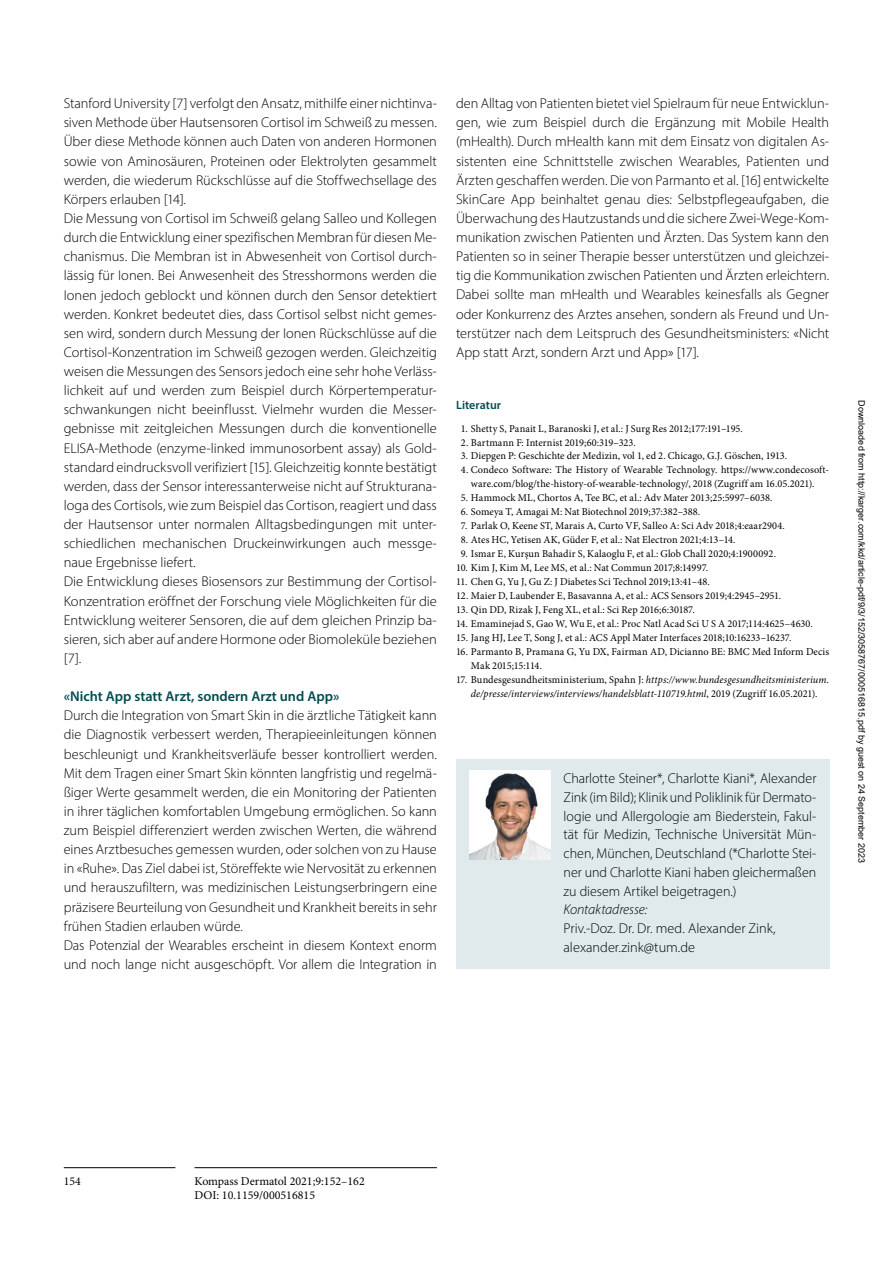
<style>
.page{position:relative;width:893px;height:1263px;background:#fff}
.page>*{position:absolute;margin:0;border:0;box-sizing:border-box;transform-origin:0 0}
.t1{font:300 14.25px/19px "Myriad Pro";color:#000}
.t2{font:600 14.25px "Myriad Pro";color:#004c50}
.t3{font:italic 300 14.25px "Myriad Pro";letter-spacing:-.01em;color:#000}
.t4{font:12px/14.4px "Minion Pro";color:#000}
.t5{font:600 12px "Myriad Pro";letter-spacing:.005em;color:#004c50}
.t6{font:10.5px/14px "Minion Pro";letter-spacing:.005em;color:#000;text-align:center}
.t7{font:italic 10.5px/14px "Minion Pro";letter-spacing:.01em;color:#000;text-align:center}
.t8{font:9px "Arial";color:#000}
.s1{font-style:normal}
</style>
<div class="page">
<hr style="left:64px;top:1167px;width:111px;height:1px;background:#000">
<hr style="left:195px;top:1167px;width:242px;height:1px;background:#000">
<div style="left:456px;top:760px;width:373px;height:209px;background:#e0eaec"></div>
<img style="left:469px;top:771px;width:82px;height:88px">
<p class="t1" style="left:64px;top:94px;width:375px">Stanford University [7] verfolgt den Ansatz, mithilfe einer nichtinva&shy;siven Methode über Hautsensoren Cortisol im Schweiß zu messen.<br>Über diese Methode können auch Daten von anderen Hormonen sowie von Aminosäuren, Proteinen oder Elektrolyten gesammelt werden, die wiederum Rückschlüsse auf die Stoffwechsellage des Körpers erlauben [14].<br>Die Messung von Cortisol im Schweiß gelang Salleo und Kollegen durch die Entwicklung einer spezifischen Membran für diesen Me&shy;chanismus. Die Membran ist in Abwesenheit von Cortisol durch&shy;lässig für Ionen. Bei Anwesenheit des Stresshormons werden die Ionen jedoch geblockt und können durch den Sensor detektiert werden. Konkret bedeutet dies, dass Cortisol selbst nicht gemes&shy;sen wird, sondern durch Messung der Ionen Rückschlüsse auf die Cortisol-Konzentration im Schweiß gezogen werden. Gleichzeitig weisen die Messungen des Sensors jedoch eine sehr hohe Verläss&shy;lichkeit auf und werden zum Beispiel durch Körpertemperatur&shy;schwankungen nicht beeinflusst. Vielmehr wurden die Messer&shy;gebnisse mit zeitgleichen Messungen durch die konventionelle ELISA-Methode (enzyme-linked immunosorbent assay) als Gold&shy;standard eindrucksvoll verifiziert [15]. Gleichzeitig konnte bestätigt werden, dass der Sensor interessanterweise nicht auf Strukturana&shy;loga des Cortisols, wie zum Beispiel das Cortison, reagiert und dass der Hautsensor unter normalen Alltagsbedingungen mit unter&shy;schiedlichen mechanischen Druckeinwirkungen auch messge&shy;naue Ergebnisse liefert.<br>Die Entwicklung dieses Biosensors zur Bestimmung der Cortisol-Konzentration eröffnet der Forschung viele Möglichkeiten für die Entwicklung weiterer Sensoren, die auf dem gleichen Prinzip ba&shy;sieren, sich aber auf andere Hormone oder Biomoleküle beziehen [7].</p>
<p class="t2" style="left:64px;top:687px;width:277px">«Nicht App statt Arzt, sondern Arzt und App»</p>
<p class="t1" style="left:64px;top:706px;width:375px">Durch die Integration von Smart Skin in die ärztliche Tätigkeit kann die Diagnostik verbessert werden, Therapieeinleitungen können beschleunigt und Krankheitsverläufe besser kontrolliert werden.<br>Mit dem Tragen einer Smart Skin könnten langfristig und regelmä&shy;ßiger Werte gesammelt werden, die ein Monitoring der Patienten in ihrer täglichen komfortablen Umgebung ermöglichen. So kann zum Beispiel differenziert werden zwischen Werten, die während eines Arztbesuches gemessen wurden, oder solchen von zu Hause in «Ruhe». Das Ziel dabei ist, Störeffekte wie Nervosität zu erkennen und herauszufiltern, was medizinischen Leistungserbringern eine präzisere Beurteilung von Gesundheit und Krankheit bereits in sehr frühen Stadien erlauben würde.<br>Das Potenzial der Wearables erscheint in diesem Kontext enorm und noch lange nicht ausgeschöpft. Vor allem die Integration in</p>
<p class="t1" style="left:456px;top:94px;width:375px;text-align:justify">den Alltag von Patienten bietet viel Spielraum für neue Entwicklun&shy;gen, wie zum Beispiel durch die Ergänzung mit Mobile Health (mHealth). Durch mHealth kann mit dem Einsatz von digitalen As&shy;sistenten eine Schnittstelle zwischen Wearables, Patienten und Ärzten geschaffen werden. Die von Parmanto et al. [16] entwickelte SkinCare App beinhaltet genau dies: Selbstpflegeaufgaben, die Überwachung des Hautzustands und die sichere Zwei-Wege-Kom&shy;munikation zwischen Patienten und Ärzten. Das System kann den Patienten so in seiner Therapie besser unterstützen und gleichzei&shy;tig die Kommunikation zwischen Patienten und Ärzten erleichtern.<br>Dabei sollte man mHealth und Wearables keinesfalls als Gegner oder Konkurrenz des Arztes ansehen, sondern als Freund und Un&shy;terstützer nach dem Leitspruch des Gesundheitsministers: «Nicht App statt Arzt, sondern Arzt und App» [17].</p>
<p class="t5" style="left:456px;top:397px;width:47px">Literatur</p>
<p class="t6" style="left:461px;top:421px;width:283px">1. Shetty S, Panait L, Baranoski J, et al.: J Surg Res 2012;177:191–195.</p>
<p class="t6" style="left:461px;top:435px;width:176px">2. Bartmann F: Internist 2019;60:319–323.</p>
<p class="t6" style="left:461px;top:449px;width:328px">3. Diepgen P: Geschichte der Medizin, vol 1, ed 2. Chicago, G.J. Göschen, 1913.</p>
<p class="t6" style="left:461px;top:463px;width:370px">4. Condeco Software: The History of Wearable Technology. https://www.condecosoft&shy;ware.com/blog/the-history-of-wearable-technology/, 2018 (Zugriff am 16.05.2021).</p>
<p class="t6" style="left:461px;top:491px;width:313px">5. Hammock ML, Chortos A, Tee BC, et al.: Adv Mater 2013;25:5997–6038.</p>
<p class="t6" style="left:461px;top:505px;width:241px">6. Someya T, Amagai M: Nat Biotechnol 2019;37:382–388.</p>
<p class="t6" style="left:461px;top:519px;width:325px">7. Parlak O, Keene ST, Marais A, Curto VF, Salleo A: Sci Adv 2018;4:eaar2904.</p>
<p class="t6" style="left:461px;top:533px;width:276px">8. Ates HC, Yetisen AK, Güder F, et al.: Nat Electron 2021;4:13–14.</p>
<p class="t6" style="left:461px;top:547px;width:317px">9. Ismar E, Kurşun Bahadir S, Kalaoglu F, et al.: Glob Chall 2020;4:1900092.</p>
<p class="t6" style="left:456px;top:561px;width:254px">10. Kim J, Kim M, Lee MS, et al.: Nat Commun 2017;8:14997.</p>
<p class="t6" style="left:456px;top:575px;width:255px">11. Chen G, Yu J, Gu Z: J Diabetes Sci Technol 2019;13:41–48.</p>
<p class="t6" style="left:456px;top:589px;width:327px">12. Maier D, Laubender E, Basavanna A, et al.: ACS Sensors 2019;4:2945–2951.</p>
<p class="t6" style="left:456px;top:603px;width:240px">13. Qin DD, Rizak J, Feng XL, et al.: Sci Rep 2016;6:30187.</p>
<p class="t6" style="left:456px;top:617px;width:358px">14. Emaminejad S, Gao W, Wu E, et al.: Proc Natl Acad Sci U S A 2017;114:4625–4630.</p>
<p class="t6" style="left:456px;top:631px;width:337px">15. Jang HJ, Lee T, Song J, et al.: ACS Appl Mater Interfaces 2018;10:16233–16237.</p>
<p class="t6" style="left:471px;top:644px;width:360px;text-align:left;text-indent:-15px">16. Parmanto B, Pramana G, Yu DX, Fairman AD, Dicianno BE: BMC Med Inform Decis<br>Mak 2015;15:114.</p>
<p class="t7" style="left:456px;top:672px;width:375px"><span class="s1">17. Bundesgesundheitsministerium, Spahn J:</span> https://www.bundesgesundheitsministerium. de/presse/interviews/interviews/handelsblatt-110719.html<span class="s1">, 2019 (Zugriff 16.05.2021).</span></p>
<p class="t1" style="left:564px;top:769px;width:254px;text-align:justify">Charlotte Steiner*, Charlotte Kiani*, Alexander Zink (im Bild); Klinik und Poliklinik für Dermato&shy;logie und Allergologie am Biederstein, Fakul&shy;tät für Medizin, Technische Universität Mün&shy;chen, München, Deutschland (*Charlotte Stei&shy;ner und Charlotte Kiani haben gleichermaßen zu diesem Artikel beigetragen.)</p>
<p class="t3" style="left:564px;top:901px;width:85px">Kontaktadresse:</p>
<p class="t1" style="left:564px;top:919px;width:214px">Priv.-Doz. Dr. Dr. med. Alexander Zink, alexander.zink@tum.de</p>
<p class="t8" style="left:865px;top:400px;width:463px;rotate:90deg">Downloaded from http://karger.com/kkd/article-pdf/9/3/152/3058767/000516815.pdf by guest on 24 September 2023</p>
<p class="t4" style="left:64px;top:1174px;width:18px">154</p>
<p class="t4" style="left:195px;top:1174px;width:172px">Kompass Dermatol 2021;9:152–162<br>DOI: 10.1159/000516815</p>
</div>
